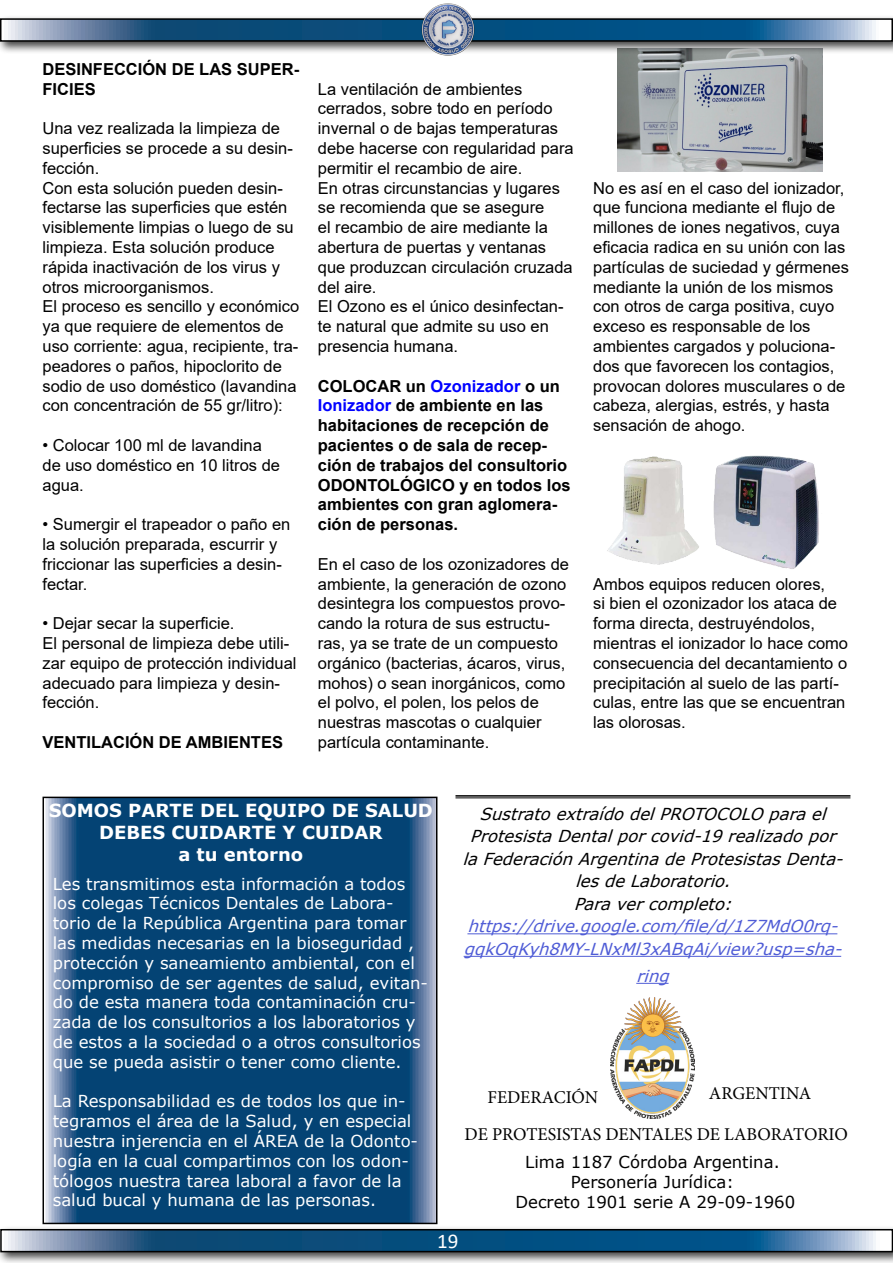
<style>
.page{position:relative;width:893px;height:1263px;background:#fff}
.page>*{position:absolute;margin:0;border:0;box-sizing:border-box;transform-origin:0 0}
.t1{font:21px "Calibri";color:#fff}
.t2{font:700 18px/21.6px "Verdana";color:#fff;text-align:center}
.t3{font:18px "Minion Pro";color:#000}
.t4{font:16.5px/19.8px "Arial";color:#000}
.t5{font:16.5px/19.8px "Verdana";color:#fff}
.t6{font:700 16.5px/19.8px "Arial";color:#000}
.t7{font:italic 16.5px/22.5px "Verdana";color:#000;text-align:center}
.t8{font:16.5px/19.8px "Verdana";color:#000;text-align:center}
.t9{font:italic 16.5px "Verdana";color:#4f5cd6}
.s1{color:#00f}
.s2{color:#4f5cd6}
</style>
<div class="page">
<svg style="left:46px;top:800px;width:388px;height:421px;background:#124c7b"></svg>
<div style="left:43px;top:797px;width:394px;height:427px;border:2px solid #000"></div>
<img style="left:618px;top:55px;width:205px;height:117px">
<img style="left:607px;top:455px;width:212px;height:114px">
<hr style="left:467px;top:933px;width:370px;height:1px;background:#4f5cd6">
<hr style="left:464px;top:956px;width:377px;height:1px;background:#4f5cd6">
<hr style="left:636px;top:983px;width:33px;height:1px;background:#4f5cd6">
<hr style="left:455px;top:795px;width:395px;height:2px;background:#000">
<hr style="left:455px;top:798px;width:395px;height:1px;background:#000">
<div style="left:0;top:1225px;width:893px;height:38px;background:#000;opacity:.75"></div>
<svg style="left:3px;top:1232px;width:887px;height:17px;background:#2c6792"></svg>
<div style="left:0;top:1229px;width:893px;height:23px;border:2px solid #000"></div>
<div style="left:0;top:15px;width:893px;height:40px;background:#000;opacity:.75"></div>
<svg style="left:3px;top:21px;width:887px;height:18px;background:#2f6994"></svg>
<div style="left:0;top:18px;width:893px;height:24px;border:2px solid #000"></div>
<img style="left:418px;top:4px;width:60px;height:52px">
<img style="left:610px;top:997px;width:84px;height:121px">
<p class="t6" style="left:43px;top:59px;width:258px">DESINFECCIÓN DE LAS SUPER-<br>FICIES</p>
<p class="t4" style="left:43px;top:118px;width:258px">Una vez realizada la limpieza de superficies se procede a su desin&shy;fección.<br>Con esta solución pueden desin&shy;fectarse las superficies que estén visiblemente limpias o luego de su limpieza. Esta solución produce rápida inactivación de los virus y otros microorganismos.<br>El proceso es sencillo y económico ya que requiere de elementos de uso corriente: agua, recipiente, tra&shy;peadores o paños, hipoclorito de sodio de uso doméstico (lavandina con concentración de 55 gr/litro):</p>
<p class="t4" style="left:43px;top:435px;width:239px">• Colocar 100 ml de lavandina de uso doméstico en 10 litros de agua.</p>
<p class="t4" style="left:43px;top:514px;width:249px">• Sumergir el trapeador o paño en la solución preparada, escurrir y friccionar las superficies a desin&shy;fectar.</p>
<p class="t4" style="left:43px;top:613px;width:193px">• Dejar secar la superficie.</p>
<p class="t4" style="left:43px;top:633px;width:256px">El personal de limpieza debe utili&shy;zar equipo de protección individual adecuado para limpieza y desin&shy;fección.</p>
<p class="t6" style="left:43px;top:732px;width:242px">VENTILACIÓN DE AMBIENTES</p>
<p class="t4" style="left:318px;top:79px;width:257px">La ventilación de ambientes cerrados, sobre todo en período invernal o de bajas temperaturas debe hacerse con regularidad para permitir el recambio de aire.</p>
<p class="t4" style="left:318px;top:178px;width:256px">En otras circunstancias y lugares se recomienda que se asegure<br>el recambio de aire mediante la abertura de puertas y ventanas que produzcan circulación cruzada del aire.</p>
<p class="t4" style="left:318px;top:297px;width:247px">El Ozono es el único desinfectan&shy;te natural que admite su uso en presencia humana.</p>
<p class="t6" style="left:318px;top:376px;width:254px">COLOCAR un <span class="s1">Ozonizador</span> o un<br><span class="s1">Ionizador</span> de ambiente en las habitaciones de recepción de pacientes o de sala de recep&shy;ción de trabajos del consultorio<br>ODONTOLÓGICO y en todos los ambientes con gran aglomera&shy;ción de personas.</p>
<p class="t4" style="left:318px;top:554px;width:253px">En el caso de los ozonizadores de ambiente, la generación de ozono desintegra los compuestos provo&shy;cando la rotura de sus estructu&shy;ras, ya se trate de un compuesto orgánico (bacterias, ácaros, virus, mohos) o sean inorgánicos, como el polvo, el polen, los pelos de nuestras mascotas o cualquier partícula contaminante.</p>
<p class="t4" style="left:593px;top:178px;width:257px">No es así en el caso del ionizador, que funciona mediante el flujo de millones de iones negativos, cuya eficacia radica en su unión con las partículas de suciedad y gérmenes mediante la unión de los mismos con otros de carga positiva, cuyo exceso es responsable de los ambientes cargados y poluciona&shy;dos que favorecen los contagios, provocan dolores musculares o de cabeza, alergias, estrés, y hasta sensación de ahogo.</p>
<p class="t4" style="left:593px;top:574px;width:245px">Ambos equipos reducen olores, si bien el ozonizador los ataca de forma directa, destruyéndolos,</p>
<p class="t4" style="left:593px;top:633px;width:256px">mientras el ionizador lo hace como consecuencia del decantamiento o precipitación al suelo de las partí&shy;culas, entre las que se encuentran las olorosas.</p>
<p class="t2" style="left:49px;top:800px;width:386px">SOMOS PARTE DEL EQUIPO DE SALUD</p>
<p class="t2" style="left:99px;top:821px;width:285px">DEBES CUIDARTE Y CUIDAR a tu entorno</p>
<p class="t5" style="left:53px;top:874px;width:377px">Les transmitimos esta información a todos los colegas Técnicos Dentales de Labora&shy;torio de la República Argentina para tomar las medidas necesarias en la bioseguridad , protección y saneamiento ambiental, con el compromiso de ser agentes de salud, evitan&shy;do de esta manera toda contaminación cru&shy;zada de los consultorios a los laboratorios y de estos a la sociedad o a otros consultorios que se pueda asistir o tener como cliente.</p>
<p class="t5" style="left:53px;top:1091px;width:367px">La Responsabilidad es de todos los que in&shy;tegramos el área de la Salud, y en especial nuestra injerencia en el ÁREA de la Odonto&shy;logía en la cual compartimos con los odon&shy;tólogos nuestra tarea laboral a favor de la salud bucal y humana de las personas.</p>
<p class="t7" style="left:462px;top:802px;width:388px">SustratoextraídodelPROTOCOLO parael ProtesistaDentalporcovid-19realizadopor laFederaciónArgentinadeProtesistasDenta&shy;lesdeLaboratorio.<br>Paravercompleto: <span class="s2">https://drive.google.com/file/d/1Z7MdO0rq&shy;gqkOqKyh8MY-LNxMl3xABqAi/view?usp=sha-</span></p>
<p class="t9" style="left:636px;top:965px;width:41px">ring</p>
<p class="t3" style="left:487px;top:1086px;width:112px">FEDERACIÓN</p>
<p class="t3" style="left:709px;top:1081px;width:104px">ARGENTINA</p>
<p class="t3" style="left:465px;top:1123px;width:385px">DE PROTESISTAS DENTALES DE LABORATORIO</p>
<p class="t8" style="left:515px;top:1152px;width:281px">Lima 1187 Córdoba Argentina.<br>Personería Jurídica:<br>Decreto 1901 serie A 29-09-1960</p>
<p class="t1" style="left:437px;top:1227px;width:23px">19</p>
</div>
